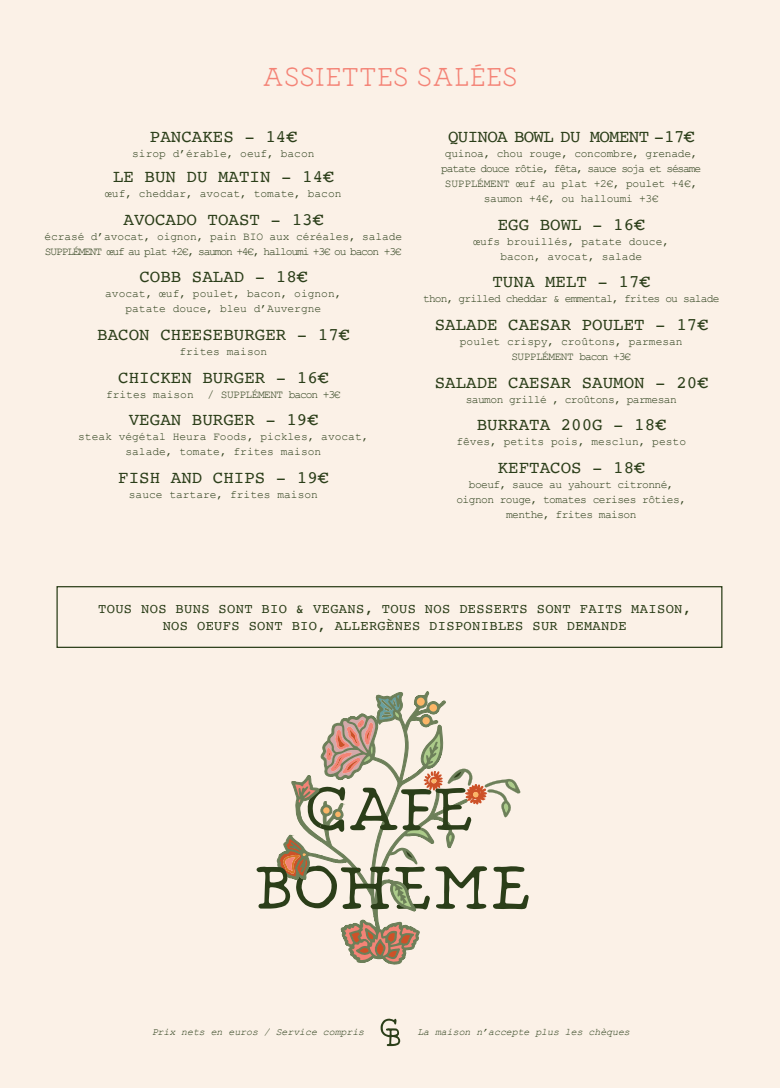
<style>
.page{position:relative;width:780px;height:1088px;background:#fbf1e7}
.page>*{position:absolute;margin:0;border:0;box-sizing:border-box;transform-origin:0 0}
.t1{font:31.25px "BOHEME Regular";color:#f48376}
.t2{font:17.5px "Courier";color:#2b3e19}
.t3{font:17.5px "Courier";letter-spacing:-.04em;color:#2b3e19}
.t4{font:13.75px/17.5px "Courier";letter-spacing:.025em;color:#2b3e19;text-align:center}
.t5{font:11.25px/15px "Courier New";letter-spacing:-.01em;color:#2b3e19;text-align:center}
.t6{font:11.25px/15px "Courier New";letter-spacing:-.05em;color:#2b3e19;text-align:center}
.t7{font:11.25px "Courier New";letter-spacing:-.075em;color:#2b3e19}
.t8{font:italic 10px "Courier New";letter-spacing:-.01em;color:#2b3e19}
</style>
<div class="page">
<div style="left:56px;top:586px;width:666px;height:62px;border:1px solid #2b3e19"></div>
<svg style="left:380px;top:1018px;width:20px;height:28px"></svg>
<svg style="left:340px;top:691px;width:90px;height:273px"></svg>
<svg style="left:344px;top:922px;width:72px;height:41px"></svg>
<svg style="left:256px;top:695px;width:272px;height:215px"></svg>
<h1 class="t1" style="left:262px;top:57px;width:257px">ASSIETTES SALÉES</h1>
<h2 class="t2" style="left:150px;top:123px;width:148px">PANCAKES - 14€</h2>
<p class="t5" style="left:132px;top:146px;width:184px">sirop d’érable, oeuf, bacon</p>
<h2 class="t2" style="left:113px;top:163px;width:222px">LE BUN DU MATIN - 14€</h2>
<p class="t5" style="left:105px;top:186px;width:238px">œuf, cheddar, avocat, tomate, bacon</p>
<h2 class="t2" style="left:123px;top:206px;width:201px">AVOCADO TOAST - 13€</h2>
<p class="t5" style="left:45px;top:229px;width:359px;text-align:left">écrasé d’avocat, oignon, pain BIO aux céréales, salade<br>SUPPLÉMENT œuf au plat +2€, saumon +4€, halloumi +3€ ou bacon +3€</p>
<h2 class="t2" style="left:139px;top:263px;width:169px">COBB SALAD - 18€</h2>
<p class="t5" style="left:105px;top:286px;width:238px">avocat, œuf, poulet, bacon, oignon, patate douce, bleu d’Auvergne</p>
<h2 class="t2" style="left:97px;top:321px;width:254px">BACON CHEESEBURGER - 17€</h2>
<p class="t5" style="left:179px;top:344px;width:89px">frites maison</p>
<h2 class="t2" style="left:118px;top:363px;width:212px">CHICKEN BURGER - 16€</h2>
<p class="t6" style="left:106px;top:386px;width:236px">frites maison / SUPPLÉMENT bacon +3€</p>
<h2 class="t2" style="left:129px;top:406px;width:191px">VEGAN BURGER - 19€</h2>
<p class="t5" style="left:78px;top:429px;width:292px">steak végétal Heura Foods, pickles, avocat, salade, tomate, frites maison</p>
<h2 class="t2" style="left:118px;top:463px;width:212px">FISH AND CHIPS - 19€</h2>
<p class="t5" style="left:129px;top:486px;width:191px">sauce tartare, frites maison</p>
<h2 class="t3" style="left:448px;top:123px;width:248px">QUINOA BOWL DU MOMENT -17€</h2>
<p class="t5" style="left:441px;top:146px;width:261px">quinoa, chou rouge, concombre, grenade, patate douce rôtie, fêta, sauce soja et sésame SUPPLÉMENT œuf au plat +2€, poulet +4€, saumon +4€, ou halloumi +3€</p>
<h2 class="t2" style="left:497px;top:211px;width:148px">EGG BOWL - 16€</h2>
<p class="t5" style="left:473px;top:234px;width:197px">œufs brouillés, patate douce, bacon, avocat, salade</p>
<h2 class="t2" style="left:492px;top:268px;width:159px">TUNA MELT - 17€</h2>
<p class="t7" style="left:423px;top:292px;width:298px">thon, grilled cheddar &amp; emmental, frites ou salade</p>
<h2 class="t2" style="left:434px;top:311px;width:275px">SALADE CAESAR POULET - 17€</h2>
<p class="t5" style="left:460px;top:334px;width:224px">poulet crispy, croûtons, parmesan<br>SUPPLÉMENT bacon +3€</p>
<h2 class="t2" style="left:434px;top:368px;width:275px">SALADE CAESAR SAUMON - 20€</h2>
<p class="t6" style="left:465px;top:391px;width:212px">saumon grillé , croûtons, parmesan</p>
<h2 class="t2" style="left:476px;top:411px;width:191px">BURRATA 200G - 18€</h2>
<p class="t5" style="left:456px;top:434px;width:231px">fêves, petits pois, mesclun, pesto</p>
<h2 class="t2" style="left:497px;top:453px;width:148px">KEFTACOS - 18€</h2>
<p class="t6" style="left:456px;top:476px;width:231px">boeuf, sauce au yahourt citronné, oignon rouge, tomates cerises rôties, menthe, frites maison</p>
<p class="t4" style="left:98px;top:599px;width:594px">TOUS NOS BUNS SONT BIO &amp; VEGANS, TOUS NOS DESSERTS SONT FAITS MAISON,<br>NOS OEUFS SONT BIO, ALLERGÈNES DISPONIBLES SUR DEMANDE</p>
<p class="t8" style="left:152px;top:1025px;width:214px">Prix nets en euros / Service compris</p>
<p class="t8" style="left:417px;top:1025px;width:214px">La maison n’accepte plus les chèques</p>
</div>
